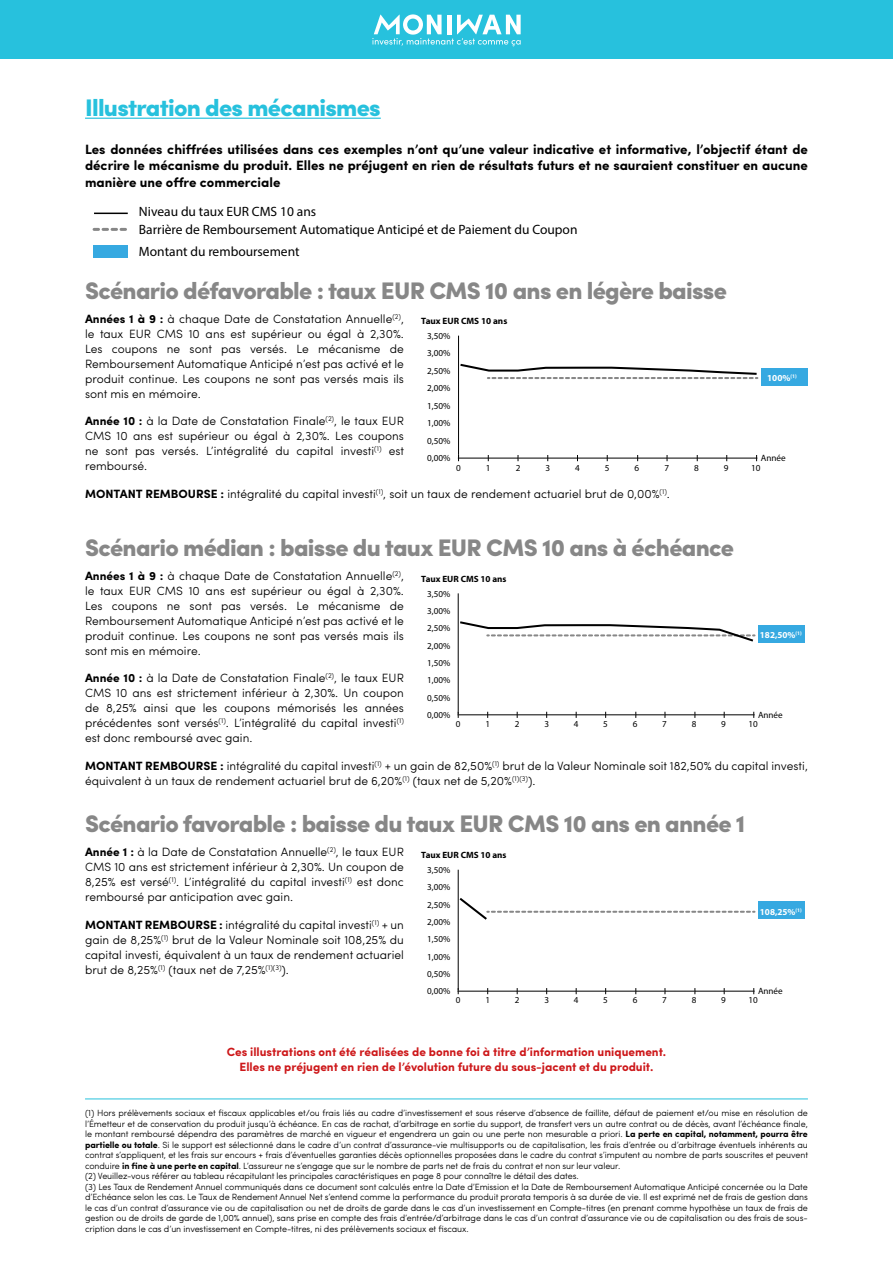
<style>
.page{position:relative;width:893px;height:1263px;background:#fff}
.page>*{position:absolute;margin:0;border:0;box-sizing:border-box;transform-origin:0 0}
.t1{font:900 24px "Sofia Pro";letter-spacing:-.03em;color:#878787}
.t2{font:900 24px "Sofia Pro";letter-spacing:-.03em;color:#27c1dd}
.t3{font:700 13.5px/16.5px "Sofia Pro";color:#000;text-align:justify}
.t4{font:13.5px/18.3px "Myriad Pro";color:#000}
.t5{font:300 12px/15px "Sofia Pro";color:#000;text-align:justify}
.t6{font:700 12px/15px "Sofia Pro";color:#cd1719;text-align:center}
.t7{font:9.15px/17.2px "Myriad Pro";color:#000;text-align:justify}
.t8{font:700 9.15px "Myriad Pro";color:#000}
.t9{font:700 9.15px "Myriad Pro";color:#fff}
.t10{font:300 9px/10.5px "Sofia Pro";letter-spacing:-.01em;color:#000}
.s1{font-weight:700}
</style>
<div class="page">
<hr style="left:85px;top:118px;width:296px;height:1px;background:#27c1dd">
<hr style="left:85px;top:1098px;width:723px;height:1px;background:#27c1dd">
<div style="left:0;top:0;width:893px;height:58px;background:#27c1dd"></div>
<svg style="left:372px;top:14px;width:149px;height:32px"></svg>
<hr style="left:458px;top:336px;width:1px;height:121px;background:#000">
<hr style="left:458px;top:458px;width:299px;height:1px;background:#000">
<svg style="left:458px;top:362px;width:301px;height:17px"></svg>
<div style="left:761px;top:368px;width:47px;height:17px;background:#36a9e1"></div>
<hr style="left:458px;top:593px;width:1px;height:121px;background:#000">
<hr style="left:457px;top:714px;width:298px;height:1px;background:#000">
<svg style="left:458px;top:620px;width:297px;height:23px"></svg>
<div style="left:759px;top:625px;width:46px;height:18px;background:#36a9e1"></div>
<hr style="left:458px;top:870px;width:1px;height:120px;background:#000">
<hr style="left:457px;top:991px;width:298px;height:1px;background:#000">
<svg style="left:457px;top:896px;width:298px;height:26px"></svg>
<div style="left:759px;top:901px;width:46px;height:18px;background:#36a9e1"></div>
<div style="left:94px;top:245px;width:34px;height:13px;background:#36a9e1"></div>
<hr style="left:94px;top:213px;width:34px;height:1px;background:#000">
<svg style="left:94px;top:228px;width:33px;height:3px"></svg>
<h1 class="t2" style="left:85px;top:88px;width:297px">Illustration des mécanismes</h1>
<p class="t3" style="left:85px;top:140px;width:724px">Les données chiffrées utilisées dans ces exemples n’ont qu’une valeur indicative et informative, l’objectif étant de décrire le mécanisme du produit. Elles ne préjugent en rien de résultats futurs et ne sauraient constituer en aucune manière une offre commerciale</p>
<h2 class="t4" style="left:139px;top:202px;width:440px">Niveau du taux EUR CMS 10 ans<br>Barrière de Remboursement Automatique Anticipé et de Paiement du Coupon</h2>
<h2 class="t4" style="left:139px;top:242px;width:162px">Montant du remboursement</h2>
<h1 class="t1" style="left:85px;top:272px;width:643px">Scénario défavorable : taux EUR CMS 10 ans en légère baisse</h1>
<p class="t5" style="left:85px;top:310px;width:320px"><span class="s1">Années 1 à 9 :</span> à chaque Date de Constatation Annuelle<sup>(2)</sup>, le taux EUR CMS 10 ans est supérieur ou égal à 2,30%.<br>Les coupons ne sont pas versés. Le mécanisme de Remboursement Automatique Anticipé n’est pas activé et le produit continue. Les coupons ne sont pas versés mais ils sont mis en mémoire.</p>
<h3 class="t5" style="left:85px;top:413px;width:321px"><span class="s1">Année 10 :</span> à la Date de Constatation Finale<sup>(2)</sup>, le taux EUR CMS 10 ans est supérieur ou égal à 2,30%. Les coupons ne sont pas versés. L’intégralité du capital investi<sup>(1)</sup> est remboursé.</h3>
<h3 class="t5" style="left:85px;top:486px;width:586px"><span class="s1">MONTANT REMBOURSE :</span> intégralité du capital investi<sup>(1)</sup>, soit un taux de rendement actuariel brut de 0,00%<sup>(1)</sup>.</h3>
<h1 class="t1" style="left:85px;top:529px;width:651px">Scénario médian : baisse du taux EUR CMS 10 ans à échéance</h1>
<p class="t5" style="left:85px;top:567px;width:320px"><span class="s1">Années 1 à 9 :</span> à chaque Date de Constatation Annuelle<sup>(2)</sup>, le taux EUR CMS 10 ans est supérieur ou égal à 2,30%.<br>Les coupons ne sont pas versés. Le mécanisme de Remboursement Automatique Anticipé n’est pas activé et le produit continue. Les coupons ne sont pas versés mais ils sont mis en mémoire.</p>
<p class="t5" style="left:85px;top:670px;width:320px"><span class="s1">Année 10 :</span> à la Date de Constatation Finale<sup>(2)</sup>, le taux EUR CMS 10 ans est strictement inférieur à 2,30%. Un coupon de 8,25% ainsi que les coupons mémorisés les années précédentes sont versés<sup>(1)</sup>. L’intégralité du capital investi<sup>(1) </sup>est donc remboursé avec gain.</p>
<h3 class="t5" style="left:85px;top:758px;width:724px"><span class="s1">MONTANT REMBOURSE :</span> intégralité du capital investi<sup>(1)</sup> + un gain de 82,50%<sup>(1)</sup> brut de la Valeur Nominale soit 182,50% du capital investi, équivalent à un taux de rendement actuariel brut de 6,20%<sup>(1)</sup> (taux net de 5,20%<sup>(1)(3)</sup>).</h3>
<h1 class="t1" style="left:85px;top:805px;width:662px">Scénario favorable : baisse du taux EUR CMS 10 ans en année 1</h1>
<h3 class="t5" style="left:85px;top:843px;width:320px"><span class="s1">Année 1 :</span> à la Date de Constatation Annuelle<sup>(2)</sup>, le taux EUR CMS 10 ans est strictement inférieur à 2,30%. Un coupon de 8,25% est versé<sup>(1)</sup>. L’intégralité du capital investi<sup>(1)</sup> est donc remboursé par anticipation avec gain.</h3>
<h3 class="t5" style="left:85px;top:916px;width:320px"><span class="s1">MONTANT REMBOURSE :</span> intégralité du capital investi<sup>(1)</sup> + un gain de 8,25%<sup>(1)</sup> brut de la Valeur Nominale soit 108,25% du capital investi, équivalent à un taux de rendement actuariel brut de 8,25%<sup>(1)</sup> (taux net de 7,25%<sup>(1)(3)</sup>).</h3>
<p class="t8" style="left:421px;top:315px;width:87px">Taux EUR CMS 10 ans</p>
<p class="t7" style="left:427px;top:344px;width:25px">3,00% 2,50% 2,00% 1,50% 1,00% 0,50% 0,00%</p>
<p class="t7" style="left:456px;top:459px;width:6px">0</p>
<p class="t7" style="left:486px;top:459px;width:6px">1</p>
<p class="t7" style="left:516px;top:459px;width:6px">2</p>
<p class="t7" style="left:545px;top:459px;width:6px">3</p>
<p class="t7" style="left:575px;top:459px;width:6px">4</p>
<p class="t7" style="left:605px;top:459px;width:6px">5</p>
<p class="t7" style="left:635px;top:459px;width:6px">6</p>
<p class="t7" style="left:664px;top:459px;width:6px">7</p>
<p class="t7" style="left:694px;top:459px;width:6px">8</p>
<p class="t7" style="left:724px;top:459px;width:6px">9</p>
<p class="t7" style="left:751px;top:459px;width:11px">10</p>
<p class="t7" style="left:427px;top:327px;width:25px">3,50%</p>
<p class="t9" style="left:767px;top:372px;width:31px">100%<sup>(1)</sup></p>
<p class="t7" style="left:761px;top:449px;width:26px">Année</p>
<p class="t8" style="left:421px;top:573px;width:87px">Taux EUR CMS 10 ans</p>
<p class="t7" style="left:427px;top:602px;width:25px">3,00% 2,50% 2,00% 1,50% 1,00% 0,50% 0,00%</p>
<p class="t7" style="left:456px;top:715px;width:6px">0</p>
<p class="t7" style="left:485px;top:715px;width:6px">1</p>
<p class="t7" style="left:515px;top:715px;width:6px">2</p>
<p class="t7" style="left:544px;top:715px;width:6px">3</p>
<p class="t7" style="left:574px;top:715px;width:6px">4</p>
<p class="t7" style="left:603px;top:715px;width:6px">5</p>
<p class="t7" style="left:633px;top:715px;width:6px">6</p>
<p class="t7" style="left:662px;top:715px;width:6px">7</p>
<p class="t7" style="left:692px;top:715px;width:6px">8</p>
<p class="t7" style="left:721px;top:715px;width:6px">9</p>
<p class="t7" style="left:748px;top:715px;width:11px">10</p>
<p class="t7" style="left:427px;top:585px;width:25px">3,50%</p>
<p class="t9" style="left:760px;top:629px;width:43px">182,50%<sup>(1)</sup></p>
<p class="t7" style="left:758px;top:706px;width:26px">Année</p>
<p class="t8" style="left:421px;top:849px;width:87px">Taux EUR CMS 10 ans</p>
<p class="t7" style="left:427px;top:878px;width:25px">3,00% 2,50% 2,00% 1,50% 1,00% 0,50% 0,00%</p>
<p class="t7" style="left:456px;top:992px;width:6px">0</p>
<p class="t7" style="left:485px;top:992px;width:6px">1</p>
<p class="t7" style="left:515px;top:992px;width:6px">2</p>
<p class="t7" style="left:544px;top:992px;width:6px">3</p>
<p class="t7" style="left:574px;top:992px;width:6px">4</p>
<p class="t7" style="left:603px;top:992px;width:6px">5</p>
<p class="t7" style="left:633px;top:992px;width:6px">6</p>
<p class="t7" style="left:662px;top:992px;width:6px">7</p>
<p class="t7" style="left:692px;top:992px;width:6px">8</p>
<p class="t7" style="left:721px;top:992px;width:6px">9</p>
<p class="t7" style="left:748px;top:992px;width:11px">10</p>
<p class="t7" style="left:427px;top:861px;width:25px">3,50%</p>
<p class="t9" style="left:760px;top:906px;width:43px">108,25%<sup>(1)</sup></p>
<p class="t7" style="left:758px;top:982px;width:26px">Année</p>
<h3 class="t6" style="left:227px;top:1044px;width:441px">Ces illustrations ont été réalisées de bonne foi à titre d’information uniquement.<br>Elles ne préjugent en rien de l’évolution future du sous-jacent et du produit.</h3>
<p class="t10" style="left:85px;top:1107px;width:725px">(1) Hors prélèvements sociaux et fiscaux applicables et/ou frais liés au cadre d’investissement et sous réserve d’absence de faillite, défaut de paiement et/ou mise en résolution de l’Émetteur et de conservation du produit jusqu’à échéance. En cas de rachat, d’arbitrage en sortie du support, de transfert vers un autre contrat ou de décès, avant l’échéance finale, le montant remboursé dépendra des paramètres de marché en vigueur et engendrera un gain ou une perte non mesurable a priori. <span class="s1">La perte en capital, notamment, pourra être partielle ou totale</span>. Si le support est sélectionné dans le cadre d’un contrat d’assurance-vie multisupports ou de capitalisation, les frais d’entrée ou d’arbitrage éventuels inhérents au contrat s’appliquent, et les frais sur encours + frais d’éventuelles garanties décès optionnelles proposées dans le cadre du contrat s’imputent au nombre de parts souscrites et peuvent conduire <span class="s1">in fine à une perte en capital</span>. L’assureur ne s’engage que sur le nombre de parts net de frais du contrat et non sur leur valeur.<br>(2) Veuillez-vous référer au tableau récapitulant les principales caractéristiques en page 8 pour connaître le détail des dates.<br>(3) Les Taux de Rendement Annuel communiqués dans ce document sont calculés entre la Date d’Emission et la Date de Remboursement Automatique Anticipé concernée ou la Date d’Echéance selon les cas. Le Taux de Rendement Annuel Net s’entend comme la performance du produit prorata temporis à sa durée de vie. Il est exprimé net de frais de gestion dans le cas d’un contrat d’assurance vie ou de capitalisation ou net de droits de garde dans le cas d’un investissement en Compte-titres (en prenant comme hypothèse un taux de frais de gestion ou de droits de garde de 1,00% annuel), sans prise en compte des frais d’entrée/d’arbitrage dans le cas d’un contrat d’assurance vie ou de capitalisation ou des frais de sous&shy;cription dans le cas d’un investissement en Compte-titres, ni des prélèvements sociaux et fiscaux.</p>
</div>
